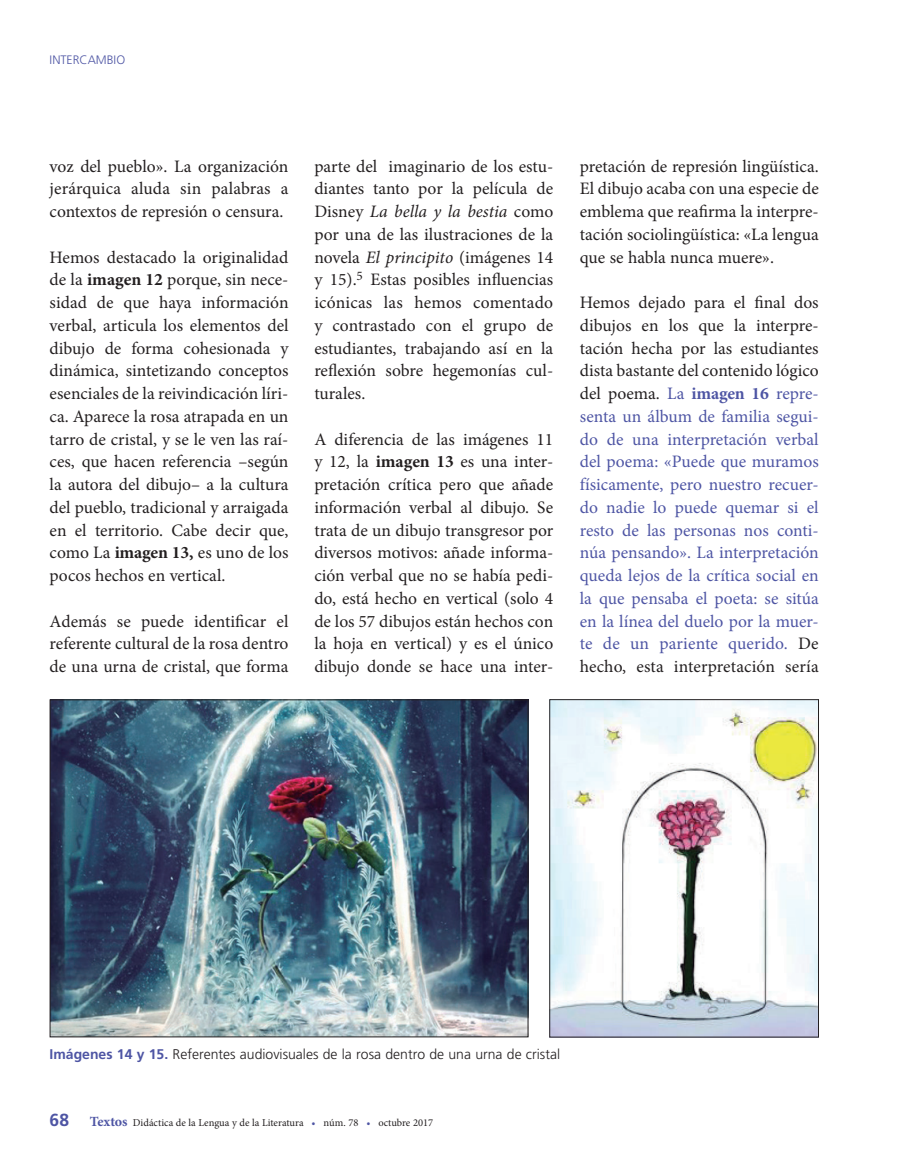
<style>
.page{position:relative;width:918px;height:1166px;background:#fff}
.page>*{position:absolute;margin:0;border:0;box-sizing:border-box;transform-origin:0 0}
.t1{font:17.5px/22.8px "Minion Pro";color:#231f20;text-align:justify}
.t2{font:17.5px/22.8px "Minion Pro";letter-spacing:.005em;color:#4e55a4;text-align:justify}
.t3{font:300 14px "Frutiger LT Std";color:#231f20}
.t4{font:300 12.25px "Frutiger LT Std";color:#4e55a4}
.t5{font:10.5px "Minion Pro";color:#231f20}
.s1{font-weight:700}
.s2{font-style:italic}
.s3{color:#231f20}
.s4{font-weight:700;color:#4e55a4}
.s5{font-family:"Frutiger LT Std";font-weight:700;font-size:17.5px;color:#4e55a4}
.s6{font-weight:700;font-size:14px;color:#4e55a4}
.s7{color:#4e55a4}
</style>
<div class="page">
<img style="left:52px;top:701px;width:474px;height:334px">
<div style="left:50px;top:699px;width:478px;height:338px;border:1px solid #231f20"></div>
<img style="left:551px;top:701px;width:266px;height:334px">
<div style="left:549px;top:699px;width:270px;height:338px;border:1px solid #231f20"></div>
<p class="t4" style="left:50px;top:53px;width:77px">INTERCAMBIO</p>
<p class="t1" style="left:50px;top:155px;width:240px">voz del pueblo». La organización jerárquica aluda sin palabras a contextos de represión o censura.</p>
<p class="t1" style="left:50px;top:246px;width:240px">Hemos destacado la originalidad de la <span class="s1">imagen 12</span> porque, sin nece&shy;sidad de que haya información verbal, articula los elementos del dibujo de forma cohesionada y dinámica, sintetizando conceptos esenciales de la reivindicación líri&shy;ca. Aparece la rosa atrapada en un tarro de cristal, y se le ven las raí&shy;ces, que hacen referencia –según la autora del dibujo– a la cultura del pueblo, tradicional y arraigada en el territorio. Cabe decir que, como La <span class="s1">imagen 13,</span> es uno de los pocos hechos en vertical.</p>
<p class="t1" style="left:50px;top:610px;width:240px">Además se puede identificar el referente cultural de la rosa dentro de una urna de cristal, que forma</p>
<p class="t1" style="left:314px;top:155px;width:240px">parte del imaginario de los estu&shy;diantes tanto por la película de Disney <span class="s2">La bella y la bestia</span> como por una de las ilustraciones de la novela <span class="s2">El principito</span> (imágenes 14 y 15).<sup>5</sup> Estas posibles influencias icónicas las hemos comentado y contrastado con el grupo de estudiantes, trabajando así en la reflexión sobre hegemonías cul&shy;turales.</p>
<p class="t1" style="left:314px;top:428px;width:240px">A diferencia de las imágenes 11 y 12, la <span class="s1">imagen 13</span> es una inter&shy;pretación crítica pero que añade información verbal al dibujo. Se trata de un dibujo transgresor por diversos motivos: añade informa&shy;ción verbal que no se había pedi&shy;do, está hecho en vertical (solo 4 de los 57 dibujos están hechos con la hoja en vertical) y es el único dibujo donde se hace una inter-</p>
<p class="t1" style="left:580px;top:155px;width:240px">pretación de represión lingüística.<br>El dibujo acaba con una especie de emblema que reafirma la interpre&shy;tación sociolingüística: «La lengua que se habla nunca muere».</p>
<p class="t2" style="left:580px;top:291px;width:240px"><span class="s3">Hemos dejado para el final dos dibujos en los que la interpre&shy;tación hecha por las estudiantes dista bastante del contenido lógico del poema.</span> La <span class="s1">imagen 16</span> repre&shy;senta un álbum de familia segui&shy;do de una interpretación verbal del poema: «Puede que muramos físicamente, pero nuestro recuer&shy;do nadie lo puede quemar si el resto de las personas nos conti&shy;núa pensando». La interpretación queda lejos de la crítica social en la que pensaba el poeta: se sitúa en la línea del duelo por la muer&shy;te de un pariente querido. <span class="s3">De hecho, esta interpretación sería</span></p>
<p class="t3" style="left:50px;top:1046px;width:512px"><span class="s4">Imágenes 14 y 15.</span> Referentes audiovisuales de la rosa dentro de una urna de cristal</p>
<p class="t5" style="left:50px;top:1116px;width:385px"><span class="s5">68</span> <span class="s6">Textos</span> Didáctica de la Lengua y de la Literatura <span class="s7">•</span> núm. 78 <span class="s7">•</span> octubre 2017</p>
</div>
